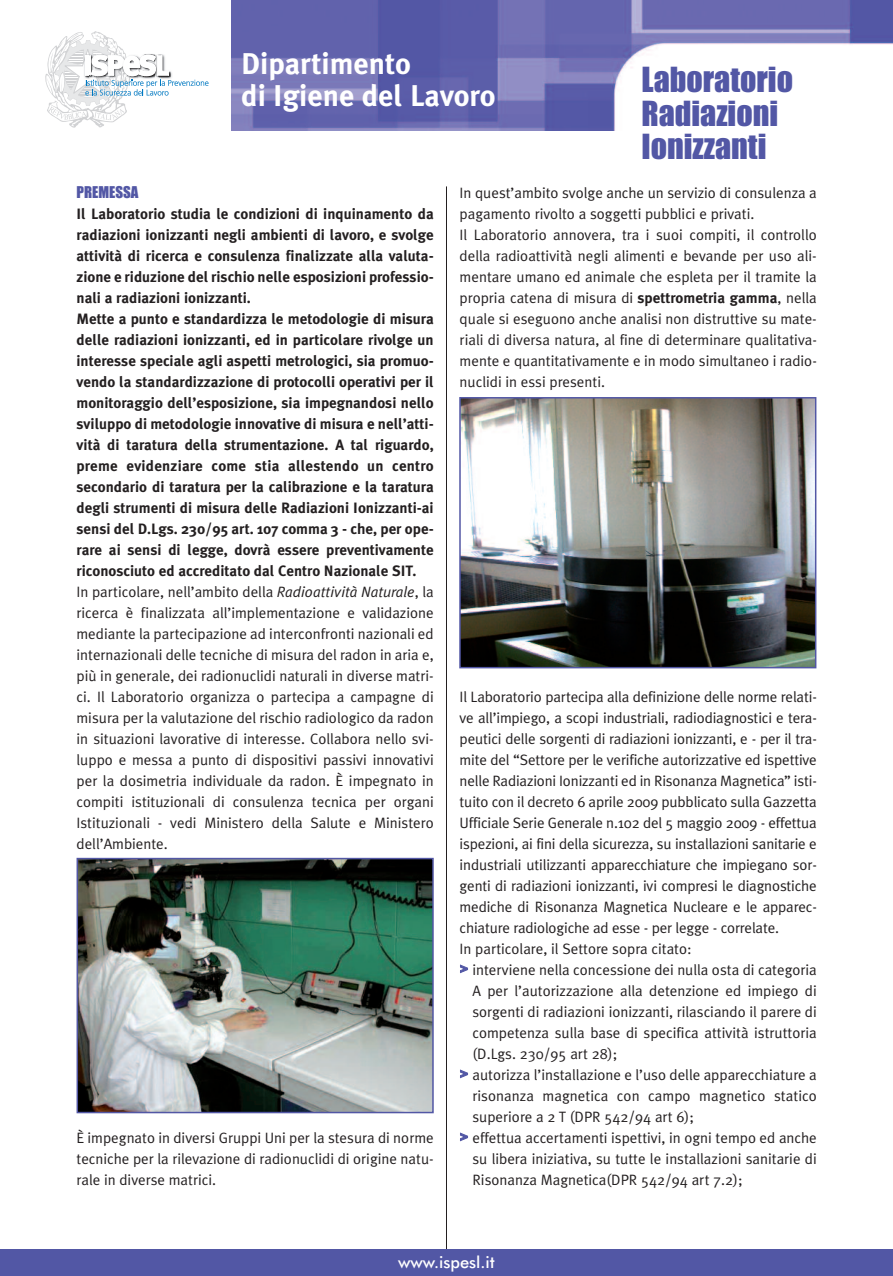
<style>
.page{position:relative;width:893px;height:1276px;background:#fff}
.page>*{position:absolute;margin:0;border:0;box-sizing:border-box;transform-origin:0 0}
.t1{font:31.95px/33.6px "Impact";color:#5257a5}
.t2{font:700 30px/31.5px "Meta Plus";color:#fff}
.t3{font:500 16.5px "Futura BT";color:#fff}
.t4{font:15px/21px "Meta Plus Normal";color:#231f20;text-align:justify}
.t5{font:700 15px/21px "Meta Plus";color:#231f20}
.t6{font:15px "Impact";color:#5257a5}
.s1{font-style:italic}
.s2{font-family:"Meta Plus";font-weight:700}
.s3{font-family:"Impact";color:#5257a5}
</style>
<div class="page">
<img style="left:232px;top:0;width:661px;height:130px">
<hr style="left:446px;top:186px;width:1px;height:1068px;background:#231f20">
<div style="left:0;top:1248px;width:893px;height:28px;background:#5257a5"></div>
<svg style="left:45px;top:31px;width:164px;height:97px"></svg>
<img style="left:80px;top:861px;width:351px;height:249px">
<div style="left:77px;top:858px;width:357px;height:255px;border:2px solid #5257a5"></div>
<img style="left:462px;top:400px;width:351px;height:265px">
<div style="left:459px;top:397px;width:357px;height:271px;border:2px solid #5257a5"></div>
<h2 class="t2" style="left:241px;top:48px;width:256px">Dipartimento<br>di Igiene del Lavoro</h2>
<h1 class="t1" style="left:641px;top:64px;width:153px">Laboratorio<br>Radiazioni<br>Ionizzanti</h1>
<p class="t6" style="left:77px;top:184px;width:63px">PREMESSA</p>
<p class="t5" style="left:77px;top:203px;width:359px">Il Laboratorio studia le condizioni di inquinamento da radiazioni ionizzanti negli ambienti di lavoro, e svolge attività di ricerca e consulenza finalizzate alla valuta&shy;zione e riduzione del rischio nelle esposizioni professio&shy;nali a radiazioni ionizzanti.<br>Mette a punto e standardizza le metodologie di misura delle radiazioni ionizzanti, ed in particolare rivolge un interesse speciale agli aspetti metrologici, sia promuo&shy;vendo la standardizzazione di protocolli operativi per il monitoraggio dell’esposizione, sia impegnandosi nello sviluppo di metodologie innovative di misura e nell’atti&shy;vità di taratura della strumentazione. A tal riguardo, preme evidenziare come stia allestendo un centro secondario di taratura per la calibrazione e la taratura degli strumenti di misura delle Radiazioni Ionizzanti-ai sensi del D.Lgs. 230/95 art. 107 comma 3 - che, per ope&shy;rare ai sensi di legge, dovrà essere preventivamente riconosciuto ed accreditato dal Centro Nazionale SIT.</p>
<p class="t4" style="left:77px;top:581px;width:359px">In particolare, nell’ambito della <span class="s1">Radioattività Naturale</span>, la ricerca è finalizzata all’implementazione e validazione mediante la partecipazione ad interconfronti nazionali ed internazionali delle tecniche di misura del radon in aria e, più in generale, dei radionuclidi naturali in diverse matri&shy;ci. Il Laboratorio organizza o partecipa a campagne di misura per la valutazione del rischio radiologico da radon in situazioni lavorative di interesse. Collabora nello svi&shy;luppo e messa a punto di dispositivi passivi innovativi per la dosimetria individuale da radon. È impegnato in compiti istituzionali di consulenza tecnica per organi Istituzionali - vedi Ministero della Salute e Ministero dell’Ambiente.</p>
<p class="t4" style="left:77px;top:1127px;width:359px">È impegnato in diversi Gruppi Uni per la stesura di norme tecniche per la rilevazione di radionuclidi di origine natu&shy;rale in diverse matrici.</p>
<p class="t4" style="left:460px;top:182px;width:359px;text-align:left">In quest’ambito svolge anche un servizio di consulenza a pagamento rivolto a soggetti pubblici e privati.<br>Il Laboratorio annovera, tra i suoi compiti, il controllo della radioattività negli alimenti e bevande per uso ali&shy;mentare umano ed animale che espleta per il tramite la propria catena di misura di <span class="s2">spettrometria gamma</span>, nella quale si eseguono anche analisi non distruttive su mate&shy;riali di diversa natura, al fine di determinare qualitativa&shy;mente e quantitativamente e in modo simultaneo i radio&shy;nuclidi in essi presenti.</p>
<p class="t4" style="left:460px;top:686px;width:359px">Il Laboratorio partecipa alla definizione delle norme relati-</p>
<p class="t4" style="left:460px;top:707px;width:359px">ve all’impiego, a scopi industriali, radiodiagnostici e tera-</p>
<p class="t4" style="left:460px;top:728px;width:359px">peutici delle sorgenti di radiazioni ionizzanti, e - per il tra-</p>
<p class="t4" style="left:460px;top:749px;width:359px">mite del “Settore per le verifiche autorizzative ed ispettive</p>
<p class="t4" style="left:460px;top:770px;width:359px">nelle Radiazioni Ionizzanti ed in Risonanza Magnetica” isti-</p>
<p class="t4" style="left:460px;top:791px;width:359px">tuito con il decreto 6 aprile 2009 pubblicato sulla Gazzetta</p>
<p class="t4" style="left:460px;top:812px;width:359px">Ufficiale Serie Generale n.102 del 5 maggio 2009 - effettua</p>
<p class="t4" style="left:460px;top:833px;width:359px">ispezioni, ai fini della sicurezza, su installazioni sanitarie e</p>
<p class="t4" style="left:460px;top:854px;width:359px">industriali utilizzanti apparecchiature che impiegano sor-</p>
<p class="t4" style="left:460px;top:875px;width:359px">genti di radiazioni ionizzanti, ivi compresi le diagnostiche</p>
<p class="t4" style="left:460px;top:896px;width:359px">mediche di Risonanza Magnetica Nucleare e le apparec-</p>
<p class="t4" style="left:460px;top:917px;width:321px">chiature radiologiche ad esse - per legge - correlate.</p>
<p class="t4" style="left:460px;top:938px;width:234px">In particolare, il Settore sopra citato:</p>
<p class="t4" style="left:460px;top:959px;width:358px"><span class="s3">&gt;</span> interviene nella concessione dei nulla osta di categoria</p>
<p class="t4" style="left:472px;top:980px;width:346px">A per l’autorizzazione alla detenzione ed impiego di</p>
<p class="t4" style="left:472px;top:1001px;width:346px">sorgenti di radiazioni ionizzanti, rilasciando il parere di</p>
<p class="t4" style="left:472px;top:1022px;width:346px">competenza sulla base di specifica attività istruttoria</p>
<p class="t4" style="left:472px;top:1043px;width:146px">(D.Lgs. 230/95 art 28);</p>
<p class="t4" style="left:460px;top:1064px;width:358px"><span class="s3">&gt;</span> autorizza l’installazione e l’uso delle apparecchiature a</p>
<p class="t4" style="left:472px;top:1085px;width:346px">risonanza magnetica con campo magnetico statico</p>
<p class="t4" style="left:472px;top:1106px;width:223px">superiore a 2 T (DPR 542/94 art 6);</p>
<p class="t4" style="left:460px;top:1127px;width:358px"><span class="s3">&gt;</span> effettua accertamenti ispettivi, in ogni tempo ed anche</p>
<p class="t4" style="left:472px;top:1148px;width:346px">su libera iniziativa, su tutte le installazioni sanitarie di</p>
<p class="t4" style="left:472px;top:1169px;width:272px">Risonanza Magnetica(DPR 542/94 art 7.2);</p>
<p class="t3" style="left:398px;top:1255px;width:98px">www.ispesl.it</p>
</div>
